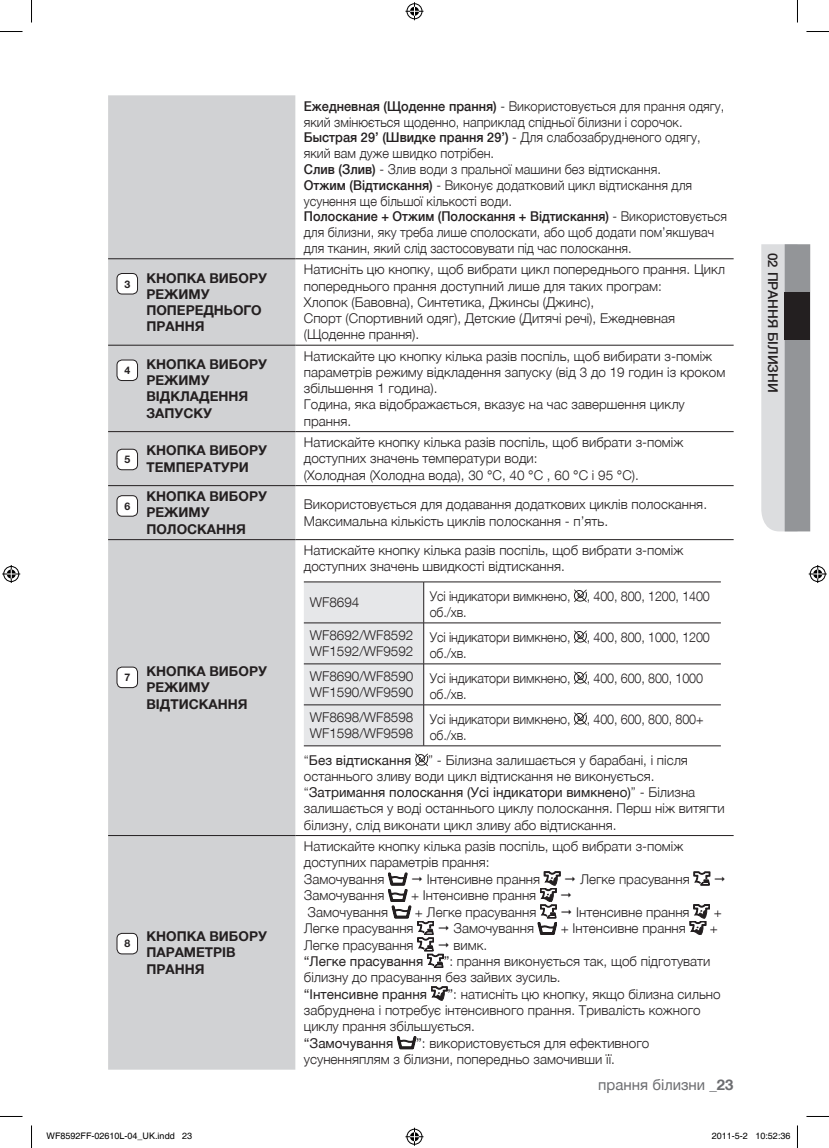
<style>
.page{position:relative;width:829px;height:1148px;background:#fff}
.page>*{position:absolute;margin:0;border:0;box-sizing:border-box;transform-origin:0 0}
.t1{font:15px "Helvetica Neue LTCYR";color:#6c6d70}
.t2{font:300 13.5px/16.2px "Helvetica Neue LTCYR";color:#231f20}
.t3{font:300 13.5px/15.8px "Helvetica Neue LTCYR";color:#231f20;scale:.95 1}
.t4{font:300 13.5px/16.2px "Helvetica Neue LTCYR";color:#231f20;scale:.93 1}
.t5{font:700 13.5px/16.2px "Helvetica Neue LTCYR";color:#231f20}
.t6{font:13.5px "Helvetica Neue LTCYR";color:#231f20}
.t7{font:500 13.5px "Helvetica Neue LTCYR";color:#231f20}
.t8{font:700 10.5px "Helvetica Neue LT Pro";color:#231f20}
.t9{font:9px "Helvetica";color:#000}
.s1{font-weight:500}
.s2{font-weight:400}
.s3{font-weight:700}
</style>
<div class="page">
<svg style="left:761px;top:244px;width:49px;height:287px;background:#babbbd"></svg>
<div style="left:108px;top:95px;width:187px;height:974px;background:#d1d2d4"></div>
<hr style="left:108px;top:258px;width:187px;height:1px;background:#231f20">
<hr style="left:295px;top:258px;width:438px;height:1px;background:#231f20">
<hr style="left:108px;top:345px;width:187px;height:1px;background:#231f20">
<hr style="left:295px;top:345px;width:438px;height:1px;background:#231f20">
<hr style="left:108px;top:431px;width:187px;height:1px;background:#231f20">
<hr style="left:295px;top:431px;width:438px;height:1px;background:#231f20">
<hr style="left:108px;top:485px;width:187px;height:1px;background:#231f20">
<hr style="left:295px;top:485px;width:438px;height:1px;background:#231f20">
<hr style="left:108px;top:539px;width:187px;height:1px;background:#231f20">
<hr style="left:295px;top:539px;width:438px;height:1px;background:#231f20">
<hr style="left:108px;top:835px;width:187px;height:1px;background:#231f20">
<hr style="left:295px;top:835px;width:438px;height:1px;background:#231f20">
<div style="left:304px;top:582px;width:119px;height:163px;background:#e6e7e9"></div>
<hr style="left:304px;top:581px;width:119px;height:1px;background:#231f20">
<hr style="left:423px;top:581px;width:297px;height:1px;background:#231f20">
<hr style="left:423px;top:582px;width:1px;height:40px;background:#231f20">
<hr style="left:304px;top:622px;width:119px;height:1px;background:#231f20">
<hr style="left:423px;top:622px;width:297px;height:1px;background:#231f20">
<hr style="left:423px;top:623px;width:1px;height:40px;background:#231f20">
<hr style="left:304px;top:663px;width:119px;height:1px;background:#231f20">
<hr style="left:423px;top:663px;width:297px;height:1px;background:#231f20">
<hr style="left:423px;top:664px;width:1px;height:40px;background:#231f20">
<hr style="left:304px;top:704px;width:119px;height:1px;background:#231f20">
<hr style="left:423px;top:704px;width:297px;height:1px;background:#231f20">
<hr style="left:423px;top:705px;width:1px;height:40px;background:#231f20">
<hr style="left:304px;top:745px;width:119px;height:1px;background:#231f20">
<hr style="left:423px;top:745px;width:297px;height:1px;background:#231f20">
<svg style="left:573px;top:589px;width:13px;height:13px"></svg>
<svg style="left:573px;top:630px;width:13px;height:13px"></svg>
<svg style="left:573px;top:671px;width:13px;height:13px"></svg>
<svg style="left:573px;top:712px;width:13px;height:13px"></svg>
<svg style="left:415px;top:753px;width:13px;height:13px"></svg>
<svg style="left:689px;top:904px;width:20px;height:30px"></svg>
<svg style="left:431px;top:986px;width:16px;height:14px"></svg>
<svg style="left:397px;top:1036px;width:19px;height:12px"></svg>
<div style="left:784px;top:292px;width:26px;height:48px;background:#231f20"></div>
<svg style="left:116px;top:273px;width:22px;height:21px"></svg>
<svg style="left:116px;top:359px;width:22px;height:21px"></svg>
<svg style="left:116px;top:448px;width:22px;height:21px"></svg>
<svg style="left:116px;top:495px;width:22px;height:21px"></svg>
<svg style="left:116px;top:666px;width:22px;height:21px"></svg>
<svg style="left:116px;top:932px;width:22px;height:21px"></svg>
<svg style="left:0;top:31px;width:22px;height:1px"></svg>
<svg style="left:806px;top:31px;width:22px;height:1px"></svg>
<svg style="left:31px;top:0;width:1px;height:23px"></svg>
<svg style="left:31px;top:1125px;width:1px;height:22px"></svg>
<svg style="left:797px;top:0;width:1px;height:23px"></svg>
<svg style="left:797px;top:1125px;width:1px;height:22px"></svg>
<svg style="left:405px;top:2px;width:18px;height:18px"></svg>
<svg style="left:405px;top:1127px;width:18px;height:18px"></svg>
<svg style="left:2px;top:565px;width:18px;height:18px"></svg>
<svg style="left:808px;top:565px;width:18px;height:18px"></svg>
<svg style="left:693px;top:871px;width:18px;height:14px"></svg>
<svg style="left:537px;top:871px;width:24px;height:63px"></svg>
<svg style="left:388px;top:872px;width:56px;height:95px"></svg>
<p class="t8" style="left:124px;top:277px;width:7px">3</p>
<p class="t8" style="left:124px;top:363px;width:7px">4</p>
<p class="t8" style="left:124px;top:453px;width:7px">5</p>
<p class="t8" style="left:124px;top:499px;width:7px">6</p>
<p class="t8" style="left:124px;top:670px;width:7px">7</p>
<p class="t8" style="left:124px;top:936px;width:7px">8</p>
<p class="t3" style="left:304px;top:98px;width:447px"><span class="s1">Ежедневная (Щоденне прання)</span> - Використовується для прання одягу, який змінюється щоденно, наприклад спідньої білизни і сорочок.<br><span class="s1">Быстрая 29’ (Швидке прання 29’)</span> - Для слабозабрудненого одягу, який вам дуже швидко потрібен.<br><span class="s1">Слив (Злив)</span> - Злив води з пральної машини без відтискання.<br><span class="s1">Отжим (Відтискання)</span> - Виконує додатковий цикл відтискання для усунення ще більшої кількості води.<br><span class="s1">Полоскание + Отжим (Полоскання + Відтискання)</span> - Використовується для білизни, яку треба лише сполоскати, або щоб додати пом’якшувач для тканин, який слід застосовувати під час полоскання.</p>
<p class="t5" style="left:146px;top:270px;width:122px">КНОПКА ВИБОРУ<br>РЕЖИМУ<br>ПОПЕРЕДНЬОГО<br>ПРАННЯ</p>
<p class="t2" style="left:304px;top:261px;width:422px">Натисніть цю кнопку, щоб вибрати цикл попереднього прання. Цикл попереднього прання доступний лише для таких програм:<br>Хлопок (Бавовна), Синтетика, Джинсы (Джинс),<br>Спорт (Спортивний одяг), Детские (Дитячі речі), Ежедневная (Щоденне прання).</p>
<p class="t5" style="left:146px;top:356px;width:122px">КНОПКА ВИБОРУ<br>РЕЖИМУ<br>ВІДКЛАДЕННЯ<br>ЗАПУСКУ</p>
<p class="t2" style="left:304px;top:348px;width:423px">Натискайте цю кнопку кілька разів поспіль, щоб вибирати з-поміж параметрів режиму відкладення запуску (від 3 до 19 годин із кроком збільшення 1 година).<br>Година, яка відображається, вказує на час завершення циклу прання.</p>
<p class="t5" style="left:146px;top:442px;width:122px">КНОПКА ВИБОРУ<br>ТЕМПЕРАТУРИ</p>
<p class="t2" style="left:304px;top:434px;width:381px">Натискайте кнопку кілька разів поспіль, щоб вибрати з-поміж доступних значень температури води:<br>(Холодная (Холодна вода), 30 °C, 40 °C , 60 °C і 95 °C).</p>
<p class="t5" style="left:146px;top:488px;width:122px">КНОПКА ВИБОРУ<br>РЕЖИМУ<br>ПОЛОСКАННЯ</p>
<p class="t2" style="left:304px;top:496px;width:404px">Використовується для додавання додаткових циклів полоскання.<br>Максимальна кількість циклів полоскання - п’ять.</p>
<p class="t5" style="left:146px;top:663px;width:122px">КНОПКА ВИБОРУ<br>РЕЖИМУ<br>ВІДТИСКАННЯ</p>
<p class="t5" style="left:146px;top:928px;width:122px">КНОПКА ВИБОРУ<br>ПАРАМЕТРІВ<br>ПРАННЯ</p>
<p class="t2" style="left:304px;top:542px;width:381px">Натискайте кнопку кілька разів поспіль, щоб вибрати з-поміж доступних значень швидкості відтискання.</p>
<p class="t2" style="left:310px;top:594px;width:51px">WF8694</p>
<p class="t4" style="left:429px;top:588px;width:303px">Усі індикатори вимкнено, , 400, 800, 1200, 1400 об./хв.</p>
<p class="t2" style="left:310px;top:627px;width:105px">WF8692/WF8592<br>WF1592/WF9592</p>
<p class="t4" style="left:429px;top:629px;width:303px">Усі індикатори вимкнено, , 400, 800, 1000, 1200 об./хв.</p>
<p class="t2" style="left:310px;top:668px;width:105px">WF8690/WF8590<br>WF1590/WF9590</p>
<p class="t4" style="left:429px;top:669px;width:295px">Усі індикатори вимкнено, , 400, 600, 800, 1000 об./хв.</p>
<p class="t2" style="left:310px;top:709px;width:105px">WF8698/WF8598<br>WF1598/WF9598</p>
<p class="t4" style="left:429px;top:710px;width:296px">Усі індикатори вимкнено, , 400, 600, 800, 800+ об./хв.</p>
<p class="t2" style="left:304px;top:752px;width:422px">“<span class="s2">Без відтискання</span> ” - Білизна залишається у барабані, і після останнього зливу води цикл відтискання не виконується. “<span class="s2">Затримання полоскання (Усі індикатори вимкнено)</span>” - Білизна залишається у воді останнього циклу полоскання. Перш ніж витягти білизну, слід виконати цикл зливу або відтискання.</p>
<p class="t2" style="left:304px;top:838px;width:381px">Натискайте кнопку кілька разів поспіль, щоб вибрати з-поміж доступних параметрів прання:<br>Замочування</p>
<p class="t2" style="left:427px;top:871px;width:115px">Інтенсивне прання</p>
<p class="t2" style="left:580px;top:871px;width:111px">Легке прасування</p>
<p class="t2" style="left:304px;top:887px;width:82px">Замочування</p>
<p class="t2" style="left:411px;top:887px;width:127px">+ Інтенсивне прання</p>
<p class="t2" style="left:307px;top:903px;width:82px">Замочування</p>
<p class="t2" style="left:414px;top:903px;width:123px">+ Легке прасування</p>
<p class="t2" style="left:576px;top:903px;width:115px">Інтенсивне прання</p>
<p class="t2" style="left:713px;top:903px;width:10px">+</p>
<p class="t2" style="left:304px;top:920px;width:111px">Легке прасування</p>
<p class="t2" style="left:453px;top:920px;width:82px">Замочування</p>
<p class="t2" style="left:560px;top:920px;width:127px">+ Інтенсивне прання</p>
<p class="t2" style="left:709px;top:920px;width:10px">+</p>
<p class="t2" style="left:304px;top:936px;width:111px">Легке прасування</p>
<p class="t2" style="left:453px;top:936px;width:35px">вимк.</p>
<p class="t6" style="left:304px;top:953px;width:121px">“Легке прасування</p>
<p class="t2" style="left:304px;top:953px;width:408px;text-indent:140px"><span class="s2">”</span>: прання виконується так, щоб підготувати білизну до прасування без зайвих зусиль.<br><span class="s2">“Інтенсивне прання</span></p>
<p class="t2" style="left:304px;top:985px;width:418px;text-indent:144px"><span class="s2">”</span>: натисніть цю кнопку, якщо білизна сильно забруднена і потребує інтенсивного прання. Тривалість кожного циклу прання збільшується.<br><span class="s2">“Замочування</span></p>
<p class="t2" style="left:304px;top:1034px;width:347px;text-indent:112px"><span class="s2">”</span>: використовується для ефективного усуненняплям з білизни, попередньо замочивши її.</p>
<p class="t1" style="left:598px;top:1076px;width:137px">прання білизни <span class="s3">_23</span></p>
<p class="t7" style="left:780px;top:253px;width:141px;rotate:90deg">02 ПРАННЯ БІЛИЗНИ</p>
<p class="t9" style="left:46px;top:1130px;width:147px">WF8592FF-02610L-04_UK.indd 23</p>
<p class="t9" style="left:711px;top:1130px;width:80px">2011-5-2 10:52:36</p>
</div>
